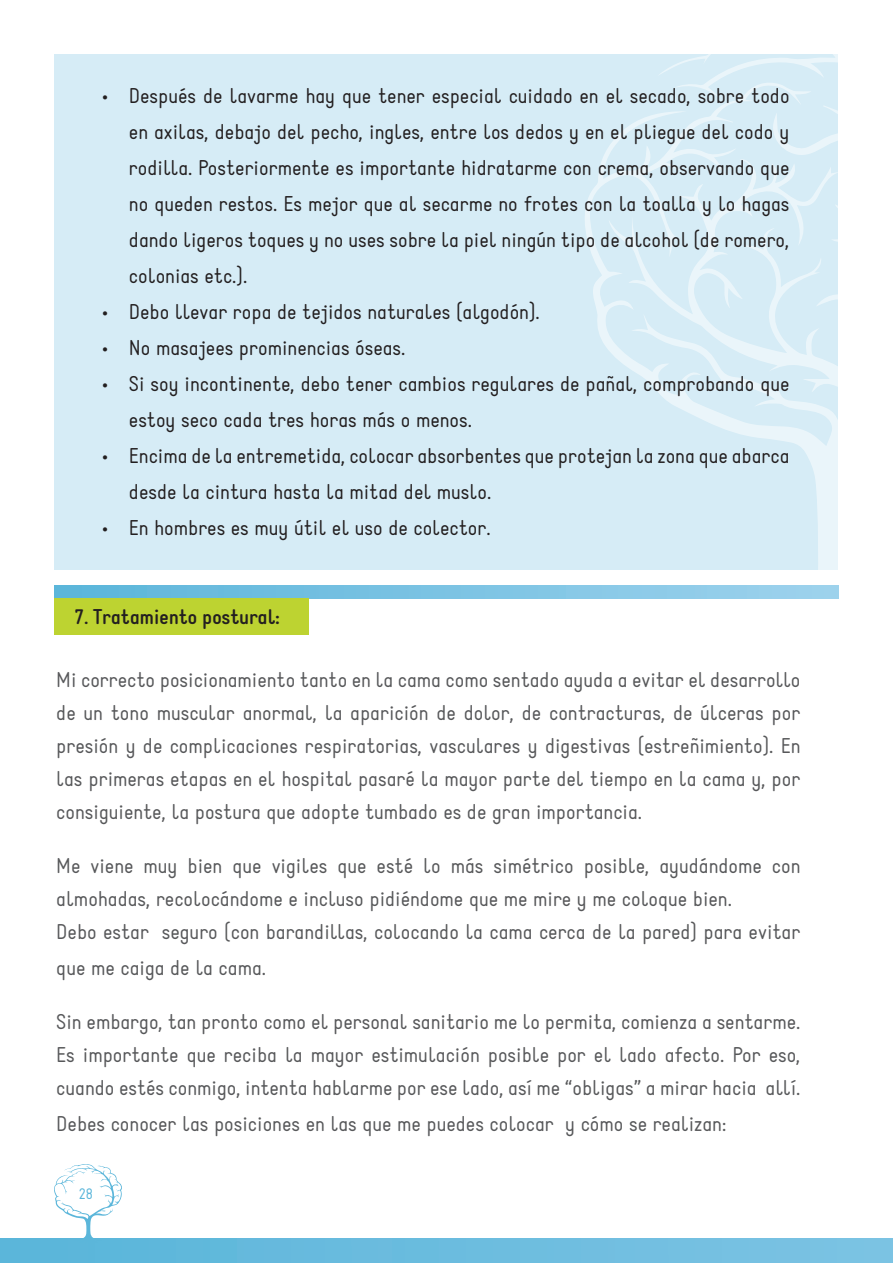
<style>
.page{position:relative;width:893px;height:1263px;background:#fff}
.page>*{position:absolute;margin:0;border:0;box-sizing:border-box;transform-origin:0 0}
.t1{font:21px/33px "Static";color:#57585a;text-align:justify}
.t2{font:21px/36px "Static";color:#231f20}
.t3{font:700 21px "Static";color:#231f20}
.t4{font:15px "Static";color:#5bb6da}
</style>
<div class="page">
<div style="left:0;top:1238px;width:893px;height:25px;background:linear-gradient(to right,#59b5da,#7cc3e3)"></div>
<svg style="left:54px;top:1164px;width:68px;height:79px"></svg>
<svg style="left:54px;top:585px;width:785px;height:13px;background:#7cc3e3"></svg>
<div style="left:54px;top:598px;width:255px;height:37px;background:#bdd331"></div>
<div style="left:54px;top:54px;width:783px;height:515px;background:#d6ecf6"></div>
<svg style="left:585px;top:54px;width:252px;height:515px"></svg>
<p class="t2" style="left:129px;top:78px;width:662px;text-align:justify;text-indent:-27px">• Después de lavarme hay que tener especial cuidado en el secado, sobre todo en axilas, debajo del pecho, ingles, entre los dedos y en el pliegue del codo y rodilla. Posteriormente es importante hidratarme con crema, observando que no queden restos. Es mejor que al secarme no frotes con la toalla y lo hagas dando ligeros toques y no uses sobre la piel ningún tipo de alcohol (de romero, colonias etc.).</p>
<p class="t2" style="left:102px;top:294px;width:439px">• Debo llevar ropa de tejidos naturales (algodón).</p>
<p class="t2" style="left:102px;top:330px;width:305px">• No masajees prominencias óseas.</p>
<p class="t2" style="left:129px;top:366px;width:662px;text-indent:-27px">• Si soy incontinente, debo tener cambios regulares de pañal, comprobando que estoy seco cada tres horas más o menos.</p>
<p class="t2" style="left:129px;top:438px;width:662px;text-indent:-27px">• Encima de la entremetida, colocar absorbentes que protejan la zona que abarca desde la cintura hasta la mitad del muslo.</p>
<p class="t2" style="left:102px;top:510px;width:390px">• En hombres es muy útil el uso de colector.</p>
<h3 class="t3" style="left:74px;top:604px;width:207px">7. Tratamiento postural:</h3>
<p class="t1" style="left:56px;top:663px;width:746px">Mi correcto posicionamiento tanto en la cama como sentado ayuda a evitar el desarrollo de un tono muscular anormal, la aparición de dolor, de contracturas, de úlceras por presión y de complicaciones respiratorias, vasculares y digestivas (estreñimiento). En las primeras etapas en el hospital pasaré la mayor parte del tiempo en la cama y, por consiguiente, la postura que adopte tumbado es de gran importancia.</p>
<p class="t1" style="left:56px;top:849px;width:746px;text-align:left">Me viene muy bien que vigiles que esté lo más simétrico posible, ayudándome con almohadas, recolocándome e incluso pidiéndome que me mire y me coloque bien.<br>Debo estar seguro (con barandillas, colocando la cama cerca de la pared) para evitar</p>
<p class="t1" style="left:56px;top:951px;width:211px">que me caiga de la cama.</p>
<p class="t1" style="left:56px;top:1005px;width:746px">Sin embargo, tan pronto como el personal sanitario me lo permita, comienza a sentarme.<br>Es importante que reciba la mayor estimulación posible por el lado afecto. Por eso, cuando estés conmigo, intenta hablarme por ese lado, así me “obligas” a mirar hacia allí.</p>
<p class="t1" style="left:56px;top:1107px;width:671px">Debes conocer las posiciones en las que me puedes colocar y cómo se realizan:</p>
<p class="t4" style="left:79px;top:1185px;width:16px">28</p>
</div>
